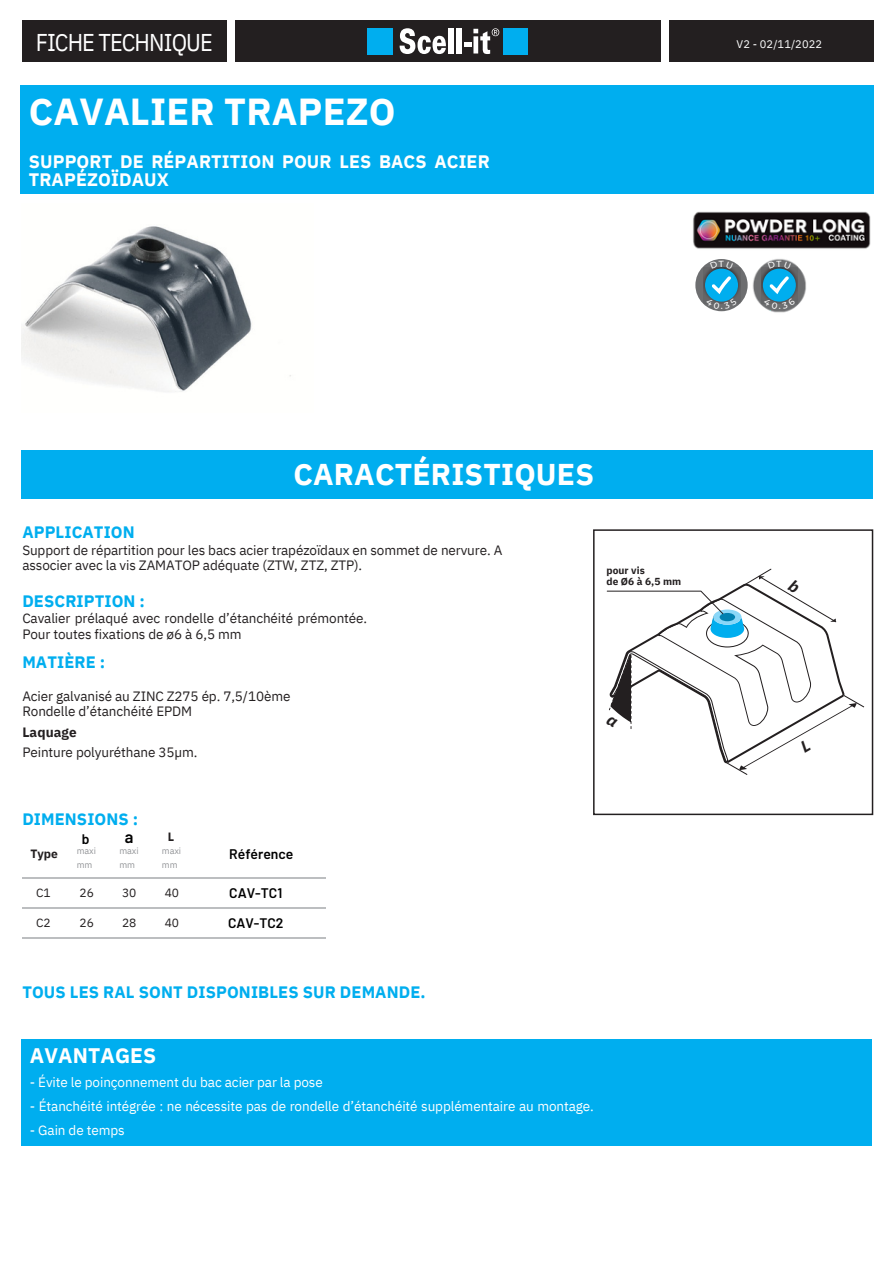
<style>
.page{position:relative;width:894px;height:1264px;background:#fff}
.page>*{position:absolute;margin:0;border:0;box-sizing:border-box;transform-origin:0 0}
.t1{font:700 37.5px "IBM Plex Sans";letter-spacing:.005em;color:#fff}
.t2{font:700 30px "IBM Plex Sans";letter-spacing:.005em;color:#fff}
.t3{font:24.3px "IBM Plex Sans Cond";letter-spacing:-.035em;color:#fff}
.t4{font:700 21px "IBM Plex Sans";letter-spacing:.005em;color:#fff}
.t5{font:700 18px/18px "IBM Plex Sans";letter-spacing:.005em;color:#fff}
.t6{font:600 16.65px "Barlow";color:#000}
.t7{font:700 16.5px "IBM Plex Sans";letter-spacing:.005em;color:#00aeef}
.t8{font:600 13.95px "Barlow";color:#000}
.t9{font:600 13.8px "Barlow";color:#000}
.t10{font:13.5px/15.8px "IBM Plex Sans";letter-spacing:-.01em;color:#231f20}
.t11{font:13.5px "IBM Plex Sans";letter-spacing:-.01em;color:#fff}
.t12{font:700 13.5px "IBM Plex Sans";letter-spacing:.005em;color:#231f20}
.t13{font:12px "IBM Plex Sans";letter-spacing:-.01em;color:#231f20}
.t14{font:700 12px "IBM Plex Sans";color:#231f20}
.t15{font:11.1px "IBM Plex Sans";letter-spacing:.005em;color:#fff}
.t16{font:700 10.2px/11.2px "IBM Plex Sans";letter-spacing:.005em;color:#231f20}
.t17{font:9px/13.5px "IBM Plex Sans";letter-spacing:-.01em;color:#939598}
</style>
<div class="page">
<hr style="left:22px;top:877px;width:43px;height:1px;background:#bcbec0">
<hr style="left:65px;top:877px;width:42px;height:1px;background:#bcbec0">
<hr style="left:107px;top:877px;width:43px;height:1px;background:#bcbec0">
<hr style="left:150px;top:877px;width:43px;height:1px;background:#bcbec0">
<hr style="left:193px;top:877px;width:133px;height:1px;background:#bcbec0">
<hr style="left:22px;top:907px;width:43px;height:1px;background:#bcbec0">
<hr style="left:65px;top:907px;width:42px;height:1px;background:#bcbec0">
<hr style="left:107px;top:907px;width:43px;height:1px;background:#bcbec0">
<hr style="left:150px;top:907px;width:43px;height:1px;background:#bcbec0">
<hr style="left:193px;top:907px;width:133px;height:1px;background:#bcbec0">
<hr style="left:22px;top:937px;width:43px;height:1px;background:#bcbec0">
<hr style="left:65px;top:937px;width:42px;height:1px;background:#bcbec0">
<hr style="left:107px;top:937px;width:43px;height:1px;background:#bcbec0">
<hr style="left:150px;top:937px;width:43px;height:1px;background:#bcbec0">
<hr style="left:193px;top:937px;width:133px;height:1px;background:#bcbec0">
<div style="left:21px;top:1039px;width:850px;height:107px;background:#00aeef"></div>
<div style="left:668px;top:21px;width:204px;height:41px;background:#231f20"></div>
<div style="left:235px;top:21px;width:425px;height:41px;background:#231f20"></div>
<div style="left:367px;top:28px;width:25px;height:26px;background:#00aeef"></div>
<div style="left:503px;top:28px;width:24px;height:26px;background:#00aeef"></div>
<svg style="left:399px;top:28px;width:47px;height:26px"></svg>
<div style="left:448px;top:29px;width:5px;height:24px;background:#fff"></div>
<hr style="left:457px;top:29px;width:4px;height:24px;background:#fff">
<svg style="left:464px;top:28px;width:35px;height:26px"></svg>
<div style="left:22px;top:21px;width:204px;height:41px;background:#231f20"></div>
<img style="left:21px;top:226px;width:270px;height:166px">
<img style="left:693px;top:211px;width:178px;height:102px">
<img style="left:761px;top:267px;width:36px;height:36px">
<div style="left:695px;top:259px;width:52px;height:52px;background:#6d6e70;border-radius:26px"></div>
<svg style="left:762px;top:268px;width:33px;height:33px"></svg>
<img style="left:703px;top:267px;width:37px;height:29px">
<svg style="left:704px;top:268px;width:33px;height:33px"></svg>
<div style="left:20px;top:85px;width:852px;height:108px;background:#00aeef"></div>
<div style="left:21px;top:450px;width:851px;height:48px;background:#00aeef"></div>
<div style="left:593px;top:529px;width:280px;height:286px;border:2px solid #231f20"></div>
<svg style="left:705px;top:276px;width:32px;height:33px"></svg>
<svg style="left:763px;top:276px;width:32px;height:33px"></svg>
<svg style="left:709px;top:260px;width:23px;height:9px"></svg>
<svg style="left:767px;top:260px;width:23px;height:9px"></svg>
<svg style="left:606px;top:568px;width:259px;height:207px"></svg>
<h3 class="t3" style="left:36px;top:26px;width:179px">FICHE TECHNIQUE</h3>
<h1 class="t1" style="left:29px;top:87px;width:368px">CAVALIER TRAPEZO</h1>
<h3 class="t5" style="left:29px;top:152px;width:462px">SUPPORT DE RÉPARTITION POUR LES BACS ACIER<br>TRAPÉZOÏDAUX</h3>
<p class="t15" style="left:736px;top:36px;width:87px">V2 - 02/11/2022</p>
<h2 class="t2" style="left:293px;top:454px;width:302px">CARACTÉRISTIQUES</h2>
<p class="t7" style="left:22px;top:521px;width:114px">APPLICATION</p>
<p class="t10" style="left:22px;top:541px;width:481px">Support de répartition pour les bacs acier trapézoïdaux en sommet de nervure. A associer avec la vis ZAMATOP adéquate (ZTW, ZTZ, ZTP).</p>
<p class="t7" style="left:22px;top:590px;width:124px">DESCRIPTION :</p>
<p class="t10" style="left:22px;top:610px;width:346px">Cavalier prélaqué avec rondelle d’étanchéité prémontée.<br>Pour toutes fixations de ø6 à 6,5 mm</p>
<p class="t7" style="left:22px;top:651px;width:84px">MATIÈRE :</p>
<p class="t10" style="left:22px;top:687px;width:269px">Acier galvanisé au ZINC Z275 ép. 7,5/10ème<br>Rondelle d’étanchéité EPDM</p>
<p class="t12" style="left:22px;top:723px;width:56px">Laquage</p>
<p class="t10" style="left:22px;top:744px;width:177px">Peinture polyuréthane 35µm.</p>
<p class="t16" style="left:606px;top:564px;width:76px">pour vis<br>de Ø6 à 6,5 mm</p>
<p class="t7" style="left:22px;top:808px;width:117px">DIMENSIONS :</p>
<p class="t9" style="left:82px;top:830px;width:9px">b</p>
<p class="t6" style="left:125px;top:826px;width:10px">a</p>
<p class="t14" style="left:168px;top:828px;width:8px">L</p>
<p class="t14" style="left:30px;top:845px;width:29px">Type</p>
<p class="t13" style="left:36px;top:884px;width:16px">C1</p>
<p class="t13" style="left:36px;top:914px;width:16px">C2</p>
<p class="t17" style="left:77px;top:844px;width:21px">maxi mm</p>
<p class="t17" style="left:119px;top:844px;width:21px">maxi mm</p>
<p class="t17" style="left:162px;top:844px;width:21px">maxi mm</p>
<p class="t13" style="left:80px;top:884px;width:16px">26</p>
<p class="t13" style="left:80px;top:914px;width:16px">26</p>
<p class="t13" style="left:122px;top:884px;width:16px">30</p>
<p class="t13" style="left:122px;top:914px;width:16px">28</p>
<p class="t13" style="left:165px;top:884px;width:16px">40</p>
<p class="t13" style="left:165px;top:914px;width:16px">40</p>
<p class="t8" style="left:229px;top:845px;width:66px">Référence</p>
<p class="t8" style="left:229px;top:884px;width:54px">CAV-TC1</p>
<p class="t9" style="left:228px;top:914px;width:57px">CAV-TC2</p>
<p class="t7" style="left:22px;top:981px;width:404px">TOUS LES RAL SONT DISPONIBLES SUR DEMANDE.</p>
<h3 class="t4" style="left:30px;top:1041px;width:128px">AVANTAGES</h3>
<p class="t11" style="left:30px;top:1073px;width:294px">- Évite le poinçonnement du bac acier par la pose</p>
<p class="t11" style="left:30px;top:1096px;width:565px">- Étanchéité intégrée : ne nécessite pas de rondelle d’étanchéité supplémentaire au montage.</p>
<p class="t11" style="left:30px;top:1120px;width:96px">- Gain de temps</p>
</div>
